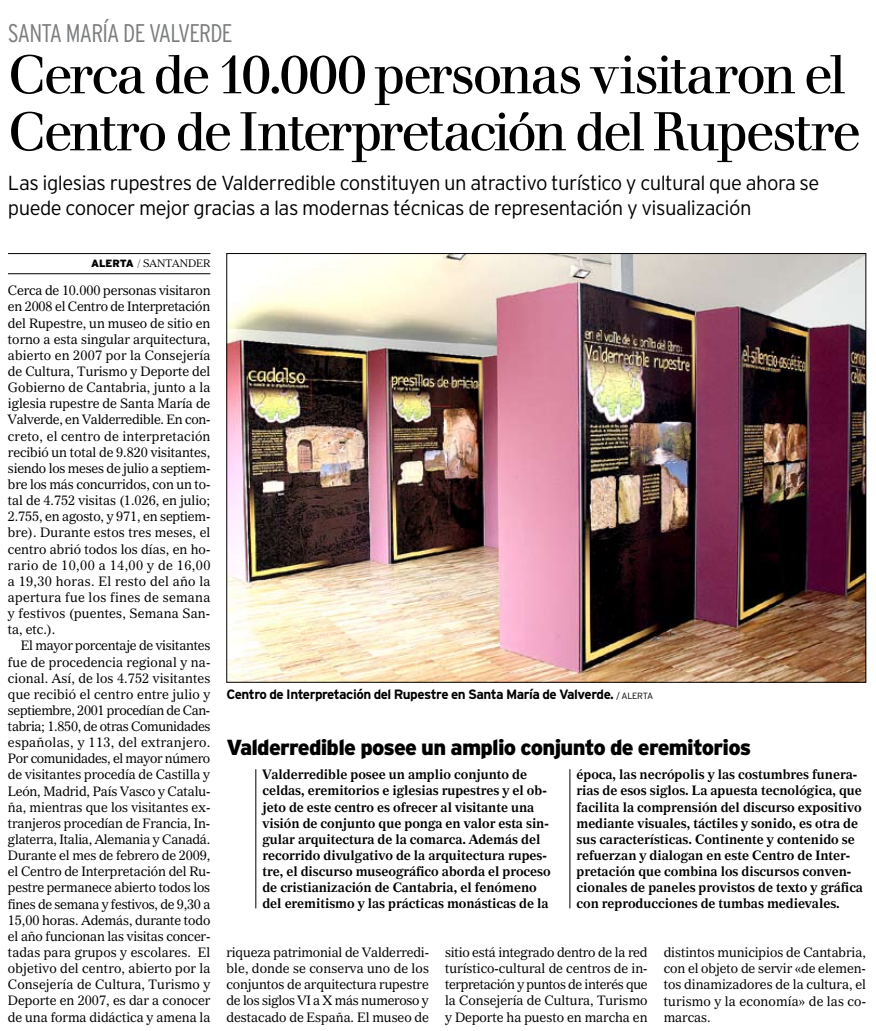
<style>
.page{position:relative;width:876px;height:1031px;background:#fff}
.page>*{position:absolute;margin:0;border:0;box-sizing:border-box;transform-origin:0 0}
.t1{font:54px/57px "Walbaum";letter-spacing:-.045em;color:#000}
.t2{font:300 condensed 25.5px "Interstate";letter-spacing:-.03em;color:#7b7c7e}
.t3{font:900 21.75px "Interstate";letter-spacing:-.035em;color:#000}
.t4{font:300 20.25px/24px "Interstate";letter-spacing:-.025em;color:#000}
.t5{font:700 13.5px "Interstate";letter-spacing:-.035em;color:#000}
.t6{font:13.2px/16.2px "Imperial WT10 Roman";color:#000;text-align:justify;scale:.95 1}
.t7{font:700 13.2px/16.2px "Imperial WT10";color:#000;scale:.95 1}
.t8{font:10.5px "Imperial WT15 Roman";color:#000;scale:.95 1}
.s1{font-family:"Interstate";font-weight:900}
.s2{font-weight:300;font-size:9px}
</style>
<div class="page">
<hr style="left:8px;top:253px;width:202px;height:1px;background:#000">
<hr style="left:8px;top:273px;width:202px;height:1px;background:#000">
<img style="left:228px;top:255px;width:635px;height:425px">
<hr style="left:255px;top:769px;width:1px;height:139px;background:#000">
<hr style="left:569px;top:769px;width:1px;height:139px;background:#000">
<h2 class="t2" style="left:8px;top:18px;width:226px">SANTA MARÍA DE VALVERDE</h2>
<h1 class="t1" style="left:8px;top:47px;width:853px">Cerca de 10.000 personas visitaron el<br>Centro de Interpretación del Rupestre</h1>
<h3 class="t4" style="left:8px;top:171px;width:812px">Las iglesias rupestres de Valderredible constituyen un atractivo turístico y cultural que ahora se puede conocer mejor gracias a las modernas técnicas de representación y visualización</h3>
<p class="t8" style="left:91px;top:257px;width:71px"><span class="s1">ALERTA</span> / SANTAN</p>
<p class="t8" style="left:188px;top:257px;width:25px">DER</p>
<p class="t6" style="left:8px;top:282px;width:215px">Cerca de 10.000 personas visitaron en 2008 el Centro de Interpretación del Rupestre, un museo de sitio en torno a esta singular arquitectura, abierto en 2007 por la Consejería de Cultura, Turismo y Deporte del Gobierno de Cantabria, junto a la iglesia rupestre de Santa María de Valverde, en Valderredible. En con&shy;creto, el centro de interpretación recibió un total de 9.820 visitantes, siendo los meses de julio a septiem&shy;bre los más concurridos, con un to&shy;tal de 4.752 visitas (1.026, en julio; 2.755, en agosto, y 971, en septiem&shy;bre). Durante estos tres meses, el centro abrió todos los días, en ho&shy;rario de 10,00 a 14,00 y de 16,00 a 19,30 horas. El resto del año la apertura fue los fines de semana y festivos (puentes, Semana San&shy;ta, etc.).</p>
<p class="t6" style="left:8px;top:637px;width:215px;text-indent:13px">El mayor porcentaje de visitantes fue de procedencia regional y na&shy;cional. Así, de los 4.752 visitantes que recibió el centro entre julio y septiembre, 2001 procedían de Can&shy;tabria; 1.850, de otras Comunidades españolas, y 113, del extranjero.<br>Por comunidades, el mayor número de visitantes procedía de Castilla y León, Madrid, País Vasco y Catalu&shy;ña, mientras que los visitantes ex&shy;tranjeros procedían de Francia, In&shy;glaterra, Italia, Alemania y Canadá.<br>Durante el mes de febrero de 2009, el Centro de Interpretación del Ru&shy;pestre permanece abierto todos los fines de semana y festivos, de 9,30 a 15,00 horas. Además, durante todo el año funcionan las visitas concer&shy;tadas para grupos y escolares. El objetivo del centro, abierto por la Consejería de Cultura, Turismo y Deporte en 2007, es dar a conocer de una forma didáctica y amena la</p>
<p class="t5" style="left:226px;top:686px;width:428px">Centro de Interpretación del Rupestre en Santa María de Valverde. <span class="s2">/ al erta</span></p>
<h3 class="t3" style="left:226px;top:734px;width:526px">Valderredible posee un amplio conjunto de eremitorios</h3>
<p class="t7" style="left:262px;top:766px;width:305px">Valderredible posee un amplio conjunto de celdas, eremitorios e iglesias rupestres y el ob&shy;jeto de este centro es ofrecer al visitante una visión de conjunto que ponga en valor esta sin&shy;gular arquitectura de la comarca. Además del recorrido divulgativo de la arquitectura rupes&shy;tre, el discurso museográfico aborda el proceso de cristianización de Cantabria, el fenómeno del eremitismo y las prácticas monásticas de la</p>
<p class="t7" style="left:576px;top:766px;width:303px">época, las necrópolis y las costumbres funera&shy;rias de esos siglos. La apuesta tecnológica, que facilita la comprensión del discurso expositivo mediante visuales, táctiles y sonido, es otra de sus características. Continente y contenido se refuerzan y dialogan en este Centro de Inter&shy;pretación que combina los discursos conven&shy;cionales de paneles provistos de texto y gráfica con reproducciones de tumbas medievales.</p>
<p class="t6" style="left:226px;top:944px;width:214px">riqueza patrimonial de Valderredi&shy;ble, donde se conserva uno de los conjuntos de arquitectura rupestre de los siglos VI a X más numeroso y destacado de España. El museo de</p>
<p class="t6" style="left:445px;top:944px;width:215px">sitio está integrado dentro de la red turístico-cultural de centros de in&shy;terpretación y puntos de interés que la Consejería de Cultura, Turismo y Deporte ha puesto en marcha en</p>
<p class="t6" style="left:663px;top:944px;width:214px">distintos municipios de Cantabria, con el objeto de servir «de elemen&shy;tos dinamizadores de la cultura, el turismo y la economía» de las co&shy;marcas.</p>
</div>
